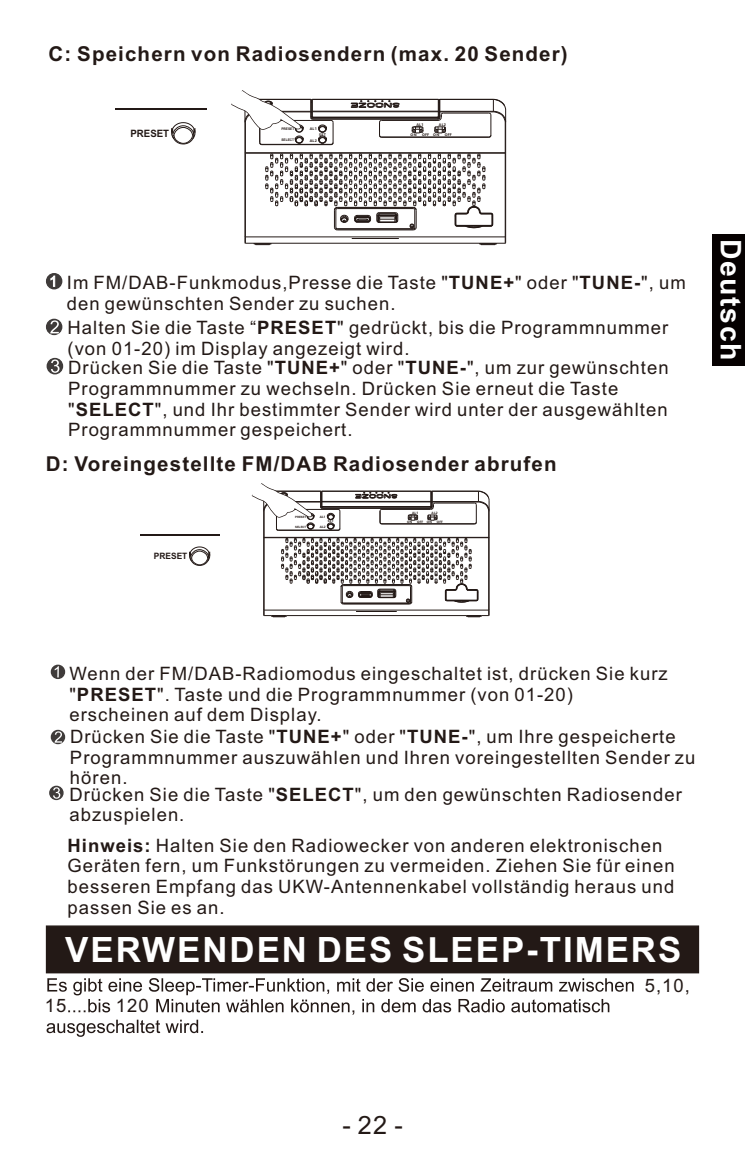
<style>
.page{position:relative;width:745px;height:1163px;background:#fff}
.page>*{position:absolute;margin:0;border:0;box-sizing:border-box;transform-origin:0 0}
.t1{font:700 34.75px "Arial";letter-spacing:.055em;color:#fff}
.t2{font:700 28.5px "Arial";letter-spacing:.055em;color:#fff}
.t3{font:25.25px "Arial";color:#231916}
.t4{font:700 20.5px "Arial";letter-spacing:.055em;color:#231916}
.t5{font:18.5px/20.5px "Arial";letter-spacing:.055em;color:#231916}
.t6{font:700 10.25px "Arial";color:#231916;scale:.95 1}
.t7{font:700 8.75px "Arial";color:#231916;scale:.95 1}
.t8{font:700 3.5px "Microsoft Ya Hei";letter-spacing:.06em;color:#231916}
.t9{font:700 3.5px "Arial";color:#231916;scale:.95 1}
.t10{font:700 3px "Microsoft Ya Hei";letter-spacing:.06em;color:#231916}
.t11{font:700 3px "Arial";color:#231916;scale:.95 1}
.s1{font-weight:700}
</style>
<div class="page">
<div style="left:711px;top:234px;width:33px;height:131px;background:#060101"></div>
<svg style="left:46px;top:273px;width:16px;height:16px"></svg>
<svg style="left:50px;top:275px;width:5px;height:12px"></svg>
<svg style="left:46px;top:318px;width:16px;height:17px"></svg>
<svg style="left:50px;top:320px;width:9px;height:13px"></svg>
<div style="left:47px;top:358px;width:16px;height:16px;background:#3f3b3a;border:1px solid #3f3b3a;border-radius:50%"></div>
<svg style="left:51px;top:359px;width:8px;height:14px"></svg>
<div style="left:51px;top:729px;width:14px;height:15px;background:#3f3b3a;border:1px solid #3f3b3a;border-radius:50%"></div>
<svg style="left:55px;top:731px;width:7px;height:11px"></svg>
<div style="left:51px;top:664px;width:14px;height:15px;background:#3f3b3a;border:1px solid #3f3b3a;border-radius:50%"></div>
<svg style="left:55px;top:666px;width:4px;height:11px"></svg>
<svg style="left:49px;top:785px;width:15px;height:15px"></svg>
<svg style="left:53px;top:787px;width:7px;height:11px"></svg>
<div style="left:46px;top:925px;width:652px;height:48px;background:#231916;border:1px solid #231916"></div>
<svg style="left:47px;top:978px;width:586px;height:58px"></svg>
<svg style="left:231px;top:90px;width:275px;height:155px"></svg>
<hr style="left:115px;top:108px;width:92px;height:2px;background:#231916">
<svg style="left:171px;top:122px;width:24px;height:23px"></svg>
<svg style="left:251px;top:483px;width:238px;height:134px"></svg>
<hr style="left:140px;top:534px;width:80px;height:2px;background:#231916">
<svg style="left:189px;top:546px;width:21px;height:20px"></svg>
<p class="t4" style="left:49px;top:46px;width:520px">C: Speichern von Radiosendern (max. 20 Sender)</p>
<p class="t8" style="left:416px;top:123px;width:9px">AL1</p>
<p class="t8" style="left:422px;top:133px;width:9px">OFF</p>
<p class="t8" style="left:438px;top:123px;width:9px">AL2</p>
<p class="t8" style="left:309px;top:127px;width:9px">AL1</p>
<p class="t8" style="left:309px;top:139px;width:9px">AL2</p>
<p class="t9" style="left:281px;top:127px;width:15px">PRESET</p>
<p class="t9" style="left:281px;top:139px;width:15px">SELECT</p>
<p class="t6" style="left:130px;top:130px;width:42px">PRESET</p>
<p class="t8" style="left:410px;top:133px;width:7px">ON</p>
<p class="t8" style="left:433px;top:133px;width:7px">ON</p>
<p class="t8" style="left:444px;top:133px;width:9px">OFF</p>
<p class="t8" style="left:319px;top:133px;width:8px">SET</p>
<p class="t5" style="left:67px;top:274px;width:620px">Im FM/DAB-Funkmodus,Presse die Taste "<span class="s1">TUNE+</span>" oder "<span class="s1">TUNE-</span>", um den gewünschten Sender zu suchen.</p>
<p class="t5" style="left:67px;top:319px;width:602px">Halten Sie die Taste “<span class="s1">PRESET</span>" gedrückt, bis die Programmnummer (von 01-20) im Display angezeigt wird.<br>Drücken Sie die Taste "<span class="s1">TUNE+</span>" oder "<span class="s1">TUNE-</span>", um zur gewünschten Programmnummer zu wechseln. Drücken Sie erneut die Taste "<span class="s1">SELECT</span>", und Ihr bestimmter Sender wird unter der ausgewählten Programmnummer gespeichert.</p>
<p class="t4" style="left:46px;top:455px;width:512px">D: Voreingestellte FM/DAB Radiosender abrufen</p>
<p class="t7" style="left:154px;top:553px;width:37px">PRESET</p>
<p class="t11" style="left:295px;top:515px;width:13px">PRESET</p>
<p class="t11" style="left:295px;top:525px;width:13px">SELECT</p>
<p class="t10" style="left:319px;top:515px;width:8px">AL1</p>
<p class="t10" style="left:319px;top:526px;width:8px">AL2</p>
<p class="t10" style="left:328px;top:520px;width:7px">SET</p>
<p class="t10" style="left:412px;top:511px;width:8px">AL1</p>
<p class="t10" style="left:417px;top:520px;width:8px">OFF</p>
<p class="t10" style="left:431px;top:511px;width:8px">AL2</p>
<p class="t10" style="left:407px;top:520px;width:7px">ON</p>
<p class="t10" style="left:426px;top:520px;width:7px">ON</p>
<p class="t10" style="left:436px;top:520px;width:8px">OFF</p>
<h2 class="t2" style="left:741px;top:239px;width:123px;rotate:90deg">Deutsch</h2>
<p class="t5" style="left:69px;top:664px;width:627px">Wenn der FM/DAB-Radiomodus eingeschaltet ist, drücken Sie kurz "<span class="s1">PRESET</span>". Taste und die Programmnummer (von 01-20)<br>erscheinen auf dem Display.<br>Drücken Sie die Taste "<span class="s1">TUNE+</span>" oder "<span class="s1">TUNE-</span>", um Ihre gespeicherte Programmnummer auszuwählen und Ihren voreingestellten Sender zu hören.</p>
<p class="t5" style="left:69px;top:785px;width:613px">Drücken Sie die Taste "<span class="s1">SELECT</span>", um den gewünschten Radiosender abzuspielen.</p>
<p class="t5" style="left:67px;top:836px;width:608px"><span class="s1">Hinweis:</span> Halten Sie den Radiowecker von anderen elektronischen Geräten fern, um Funkstörungen zu vermeiden. Ziehen Sie für einen besseren Empfang das UKW-Antennenkabel vollständig heraus und passen Sie es an.</p>
<h1 class="t1" style="left:65px;top:936px;width:617px">VERWENDEN DES SLEEP-TIMERS</h1>
<p class="t5" style="left:644px;top:976px;width:47px">5,10,</p>
<p class="t5" style="left:45px;top:996px;width:23px">15</p>
<p class="t5" style="left:116px;top:996px;width:34px">120</p>
<h3 class="t3" style="left:342px;top:1115px;width:62px">- 22 -</h3>
</div>
